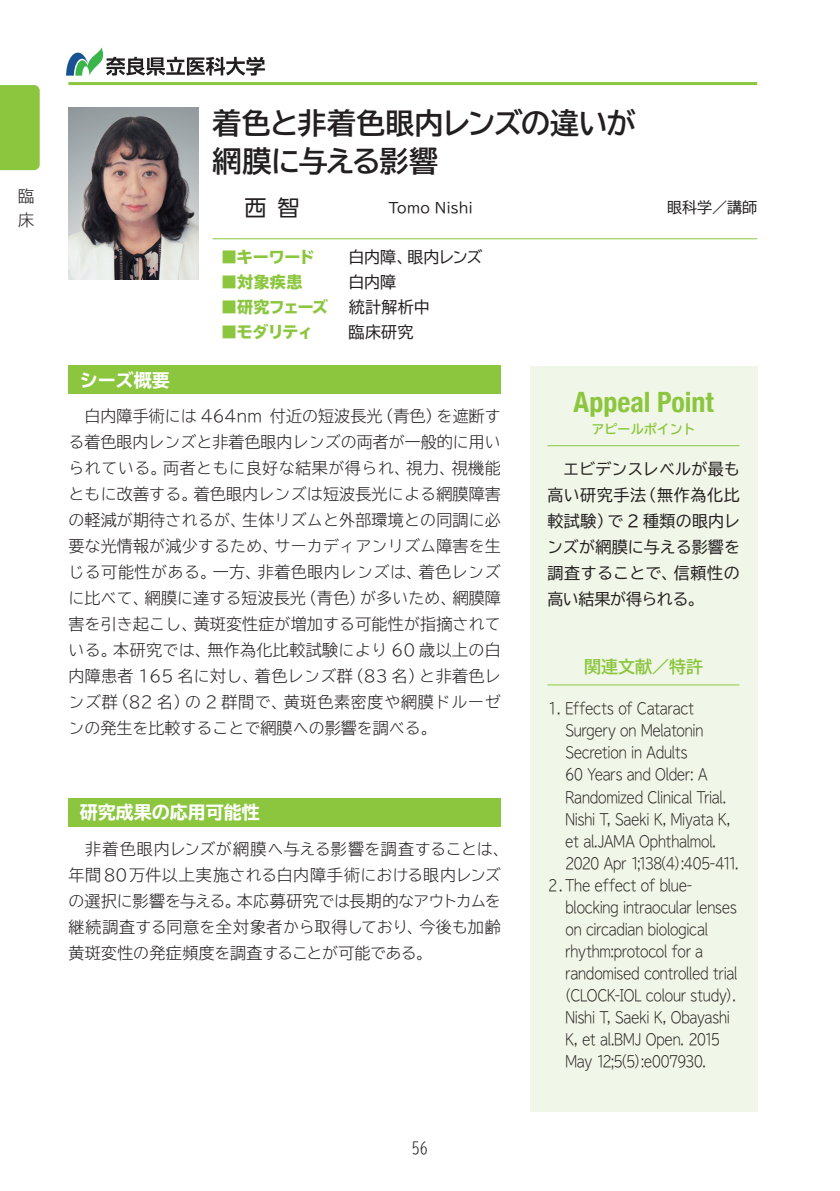
<style>
.page{position:relative;width:840px;height:1191px;background:#fff}
.page>*{position:absolute;margin:0;border:0;box-sizing:border-box;transform-origin:0 0}
.t1{font:700 29px/38px "TBUD Go Std";letter-spacing:-.025em;color:#231f20}
.t2{font:700 condensed 28px "Helvetica Neue";color:#8bc63e}
.t3{font:22px "UD Shin Go Pr 6";color:#231f20}
.t4{font:700 expanded 18px "TBUD Go Std";color:#fff}
.t5{font:700 17px "TBUD Go Std";color:#8bc63e}
.t6{font:300 16px/26px "TBUD Go Std Super";letter-spacing:.005em;color:#231f20}
.t7{font:16px/26px "TBUD Go Std";letter-spacing:.01em;color:#231f20;text-align:justify}
.t8{font:800 16px "TBUD Go Std";letter-spacing:-.03em;color:#8bc63e}
.t9{font:300 15px/22px "TBUD Go Std Super";letter-spacing:-.04em;color:#231f20;scale:.85 1}
.t10{font:300 15px "TBUD Go Std Super";letter-spacing:-.07em;color:#231f20;scale:.85 1}
.t11{font:15px "TBUD Go Std";color:#231f20}
.t12{font:14px "TBUD Go Std";letter-spacing:-.005em;color:#231f20}
.t13{font:700 13px "TBUD Go Std";color:#8bc63e}
</style>
<div class="page">
<div style="left:0;top:85px;width:40px;height:85px;background:#8bc63e"></div>
<svg style="left:66px;top:47px;width:199px;height:29px"></svg>
<hr style="left:68px;top:82px;width:688px;height:3px;background:#8bc63e">
<div style="left:68px;top:366px;width:432px;height:28px;background:#8bc63e"></div>
<hr style="left:212px;top:238px;width:544px;height:1px;background:#8bc63e">
<div style="left:530px;top:366px;width:226px;height:746px;background:#f1f7e8"></div>
<hr style="left:547px;top:445px;width:192px;height:1px;background:#8bc63e">
<hr style="left:547px;top:684px;width:192px;height:1px;background:#8bc63e">
<div style="left:68px;top:798px;width:432px;height:28px;background:#8bc63e"></div>
<img style="left:68px;top:108px;width:131px;height:172px">
<p class="t6" style="left:18px;top:183px;width:17px;line-height:24px">臨床</p>
<h1 class="t1" style="left:212px;top:104px;width:424px">着色と非着色眼内レンズの違いが網膜に与える影響</h1>
<h3 class="t3" style="left:244px;top:190px;width:56px">西 智</h3>
<p class="t12" style="left:388px;top:196px;width:86px">Tomo Nishi</p>
<p class="t11" style="left:666px;top:195px;width:91px">眼科学／講師</p>
<p class="t4" style="left:80px;top:370px;width:91px">シーズ概要</p>
<p class="t8" style="left:221px;top:248px;width:95px">■キーワード</p>
<p class="t8" style="left:221px;top:273px;width:83px">■対象疾患</p>
<p class="t8" style="left:221px;top:298px;width:108px">■研究フェーズ</p>
<p class="t8" style="left:221px;top:323px;width:94px">■モダリティ</p>
<p class="t7" style="left:348px;top:244px;width:135px;line-height:25px;text-align:left">白内障、眼内レンズ白内障<br>統計解析中<br>臨床研究</p>
<p class="t6" style="left:68px;top:403px;width:434px;text-align:justify;text-indent:16px">白内障手術には 464nm 付近の短波長光（青色）を遮断する着色眼内レンズと非着色眼内レンズの両者が一般的に用いられている。両者ともに良好な結果が得られ、視力、視機能ともに改善する。着色眼内レンズは短波長光による網膜障害の軽減が期待されるが、生体リズムと外部環境との同調に必要な光情報が減少するため、サーカディアンリズム障害を生じる可能性がある。一方、非着色眼内レンズは、着色レンズに比べて、網膜に達する短波長光（青色）が多いため、網膜障害を引き起こし、黄斑変性症が増加する可能性が指摘されている。本研究では、無作為化比較試験により 60 歳以上の白内障患者 165 名に対し、着色レンズ群（83 名）と非着色レンズ群（82 名）の 2 群間で、黄斑色素密度や網膜ドルーゼンの発生を比較することで網膜への影響を調べる。</p>
<p class="t4" style="left:80px;top:802px;width:181px">研究成果の応用可能性</p>
<p class="t6" style="left:68px;top:835px;width:441px;text-indent:17px">非着色眼内レンズが網膜へ与える影響を調査することは、年間 80万件以上実施される白内障手術における眼内レンズの選択に影響を与える。本応募研究では長期的なアウトカムを継続調査する同意を全対象者から取得しており、今後も加齢黄斑変性の発症頻度を調査することが可能である。</p>
<p class="t6" style="left:412px;top:1134px;width:17px">56</p>
<h2 class="t2" style="left:573px;top:379px;width:142px">Appeal Point</h2>
<p class="t13" style="left:591px;top:419px;width:105px">アピールポイント</p>
<p class="t7" style="left:546px;top:456px;width:194px;text-indent:16px">エビデンスレベルが最も高い研究手法（無作為化比較試験）で 2 種類の眼内レンズが網膜に与える影響を調査することで、信頼性の高い結果が得られる。</p>
<p class="t5" style="left:583px;top:653px;width:120px">関連文献／特許</p>
<p class="t9" style="left:565px;top:697px;width:206px;text-indent:-19px">１. Effects of Cataract<br>Surgery on Melatonin<br>Secretion in Adults<br>60 Years and Older: A<br>Randomized Clinical Trial.<br>Nishi T, Saeki K, Miyata K, et al.JAMA Ophthalmol.<br>2020 Apr 1;138（4）:405-411.</p>
<p class="t9" style="left:546px;top:873px;width:173px">２. The effect of blue-</p>
<p class="t9" style="left:565px;top:895px;width:204px">blocking intraocular lenses</p>
<p class="t9" style="left:565px;top:917px;width:169px">on circadian biological</p>
<p class="t9" style="left:565px;top:939px;width:164px">rhythm:protocol for a</p>
<p class="t9" style="left:565px;top:961px;width:204px">randomised controlled trial</p>
<p class="t9" style="left:558px;top:983px;width:213px">（CLOCK-IOL colour study）.</p>
<p class="t9" style="left:565px;top:1005px;width:196px">Nishi T, Saeki K, Obayashi</p>
<p class="t9" style="left:565px;top:1027px;width:184px">K, et al.BMJ Open. 2015</p>
<p class="t10" style="left:565px;top:1048px;width:168px">May 12;5（5）:e007930.</p>
</div>
